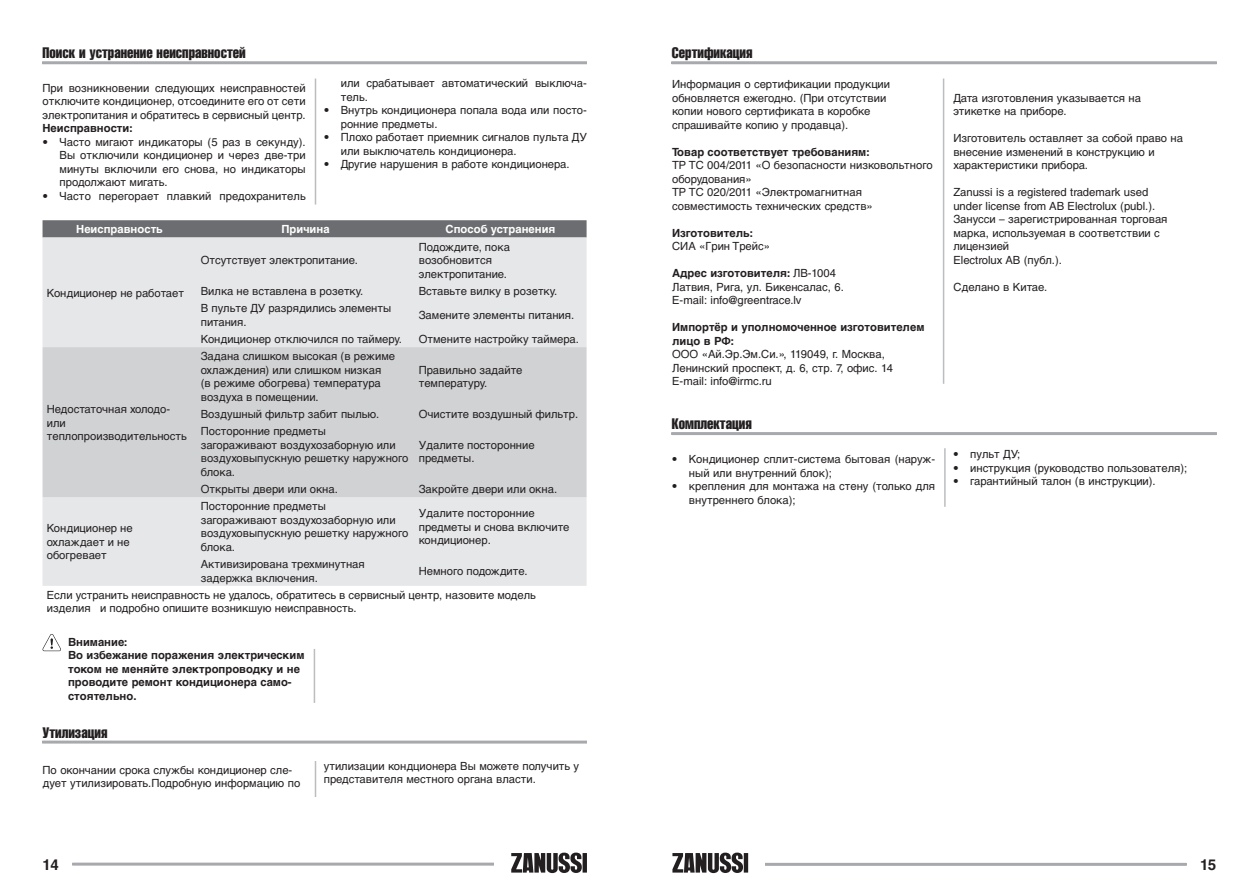
<style>
.page{position:relative;width:1259px;height:893px;background:#fff}
.page>*{position:absolute;margin:0;border:0;box-sizing:border-box;transform-origin:0 0}
.t1{font:extra-condensed 15px "Helvetica LTCYR";color:#231f20}
.t2{font:700 15px "Helvetica LTCYR";color:#231f20}
.t3{font:11.25px/13.5px "Helvetica LTCYR";color:#231f20}
.t4{font:700 11.25px/13.5px "Helvetica LTCYR";color:#231f20}
.t5{font:700 11.25px "Helvetica LTCYR";color:#fff}
.s1{font-weight:700}
</style>
<div class="page">
<hr style="left:73px;top:863px;width:420px;height:3px;background:#a8a9ad">
<hr style="left:766px;top:863px;width:420px;height:3px;background:#a8a9ad">
<svg style="left:511px;top:853px;width:76px;height:20px"></svg>
<svg style="left:672px;top:853px;width:76px;height:20px"></svg>
<div style="left:43px;top:220px;width:543px;height:17px;background:#6c6d70"></div>
<div style="left:43px;top:237px;width:543px;height:349px;background:#e6e7e9"></div>
<div style="left:43px;top:347px;width:543px;height:150px;background:#d1d2d4"></div>
<svg style="left:43px;top:634px;width:18px;height:17px"></svg>
<hr style="left:43px;top:741px;width:544px;height:3px;background:#a8a9ad">
<hr style="left:315px;top:761px;width:1px;height:36px;background:#bcbdc0">
<hr style="left:314px;top:649px;width:1px;height:54px;background:#bcbdc0">
<hr style="left:43px;top:61px;width:544px;height:3px;background:#a8a9ad">
<hr style="left:315px;top:79px;width:1px;height:126px;background:#bcbdc0">
<hr style="left:672px;top:61px;width:544px;height:3px;background:#a8a9ad">
<hr style="left:943px;top:79px;width:1px;height:305px;background:#bcbdc0">
<hr style="left:672px;top:432px;width:544px;height:3px;background:#a8a9ad">
<hr style="left:944px;top:448px;width:1px;height:59px;background:#bcbdc0">
<h1 class="t1" style="left:43px;top:45px;width:205px">Поиск и устранение неисправностей</h1>
<p class="t3" style="left:43px;top:81px;width:265px;text-align:justify">При возникновении следующих неисправностей отключите кондиционер, отсоедините его от сети электропитания и обратитесь в сервисный центр.</p>
<p class="t4" style="left:43px;top:122px;width:92px">Неисправности:</p>
<p class="t3" style="left:60px;top:135px;width:248px;text-align:justify;text-indent:-17px">• Часто мигают индикаторы (5 раз в секунду).<br>Вы отключили кондиционер и через две-три минуты включили его снова, но индикаторы продолжают мигать.</p>
<p class="t3" style="left:43px;top:189px;width:265px">• Часто перегорает плавкий предохранитель</p>
<p class="t3" style="left:341px;top:77px;width:248px">или срабатывает автоматический выключа&shy;тель.</p>
<p class="t3" style="left:341px;top:104px;width:248px;text-indent:-17px">• Внутрь кондиционера попала вода или посто&shy;ронние предметы.</p>
<p class="t3" style="left:341px;top:131px;width:248px;text-indent:-17px">• Плохо работает приемник сигналов пульта ДУ или выключатель кондиционера.</p>
<p class="t3" style="left:324px;top:158px;width:247px">• Другие нарушения в работе кондиционера.</p>
<p class="t5" style="left:76px;top:223px;width:88px">Неисправность</p>
<p class="t5" style="left:281px;top:223px;width:50px">Причина</p>
<p class="t5" style="left:445px;top:223px;width:111px">Способ устранения</p>
<p class="t3" style="left:47px;top:286px;width:139px">Кондиционер не работает</p>
<p class="t3" style="left:47px;top:402px;width:141px">Недостаточная холодо&shy;или теплопроизводительность</p>
<p class="t3" style="left:201px;top:253px;width:159px">Отсутствует электропитание.</p>
<p class="t3" style="left:419px;top:240px;width:93px">Подождите, пока возобновится электропитание.</p>
<p class="t3" style="left:201px;top:284px;width:164px">Вилка не вставлена в розетку.</p>
<p class="t3" style="left:419px;top:284px;width:140px">Вставьте вилку в розетку.</p>
<p class="t3" style="left:201px;top:301px;width:192px">В пульте ДУ разрядились элементы питания.</p>
<p class="t3" style="left:419px;top:308px;width:157px">Замените элементы питания.</p>
<p class="t3" style="left:201px;top:332px;width:203px">Кондиционер отключился по таймеру.</p>
<p class="t3" style="left:419px;top:332px;width:162px">Отмените настройку таймера.</p>
<p class="t3" style="left:201px;top:349px;width:196px">Задана слишком высокая (в режиме охлаждения) или слишком низкая<br>(в режиме обогрева) температура воздуха в помещении.</p>
<p class="t3" style="left:419px;top:363px;width:105px">Правильно задайте температуру.</p>
<p class="t3" style="left:201px;top:407px;width:180px">Воздушный фильтр забит пылью.</p>
<p class="t3" style="left:419px;top:407px;width:161px">Очистите воздушный фильтр.</p>
<p class="t3" style="left:201px;top:424px;width:209px">Посторонние предметы<br>загораживают воздухозаборную или воздуховыпускную решетку наружного блока.</p>
<p class="t3" style="left:419px;top:438px;width:117px">Удалите посторонние предметы.</p>
<p class="t3" style="left:201px;top:482px;width:139px">Открыты двери или окна.</p>
<p class="t3" style="left:419px;top:482px;width:140px">Закройте двери или окна.</p>
<p class="t3" style="left:201px;top:500px;width:209px">Посторонние предметы<br>загораживают воздухозаборную или воздуховыпускную решетку наружного блока.</p>
<p class="t3" style="left:419px;top:506px;width:152px">Удалите посторонние предметы и снова включите кондиционер.</p>
<p class="t3" style="left:201px;top:557px;width:166px">Активизирована трехминутная задержка включения.</p>
<p class="t3" style="left:47px;top:522px;width:88px">Кондиционер не охлаждает и не обогревает</p>
<p class="t3" style="left:47px;top:559px;width:490px;line-height:24px;text-indent:372px">Немного подождите.<br>Если устранить неисправность не удалось, обратитесь в сервисный центр, назовите модель</p>
<p class="t3" style="left:47px;top:602px;width:311px">изделия и подробно опишите возникшую неисправность.</p>
<p class="t4" style="left:68px;top:635px;width:238px">Внимание:<br>Во избежание поражения электрическим током не меняйте электропроводку и не проводите ремонт кондиционера само&shy;стоятельно.</p>
<h1 class="t1" style="left:43px;top:724px;width:66px">Утилизация</h1>
<p class="t3" style="left:43px;top:763px;width:259px">По окончании срока службы кондиционер сле&shy;дует утилизировать.Подробную информацию по</p>
<p class="t3" style="left:324px;top:759px;width:257px">утилизации кондционера Вы можете получить у представителя местного органа власти.</p>
<h1 class="t1" style="left:672px;top:45px;width:82px">Сертификация</h1>
<p class="t3" style="left:672px;top:77px;width:219px">Информация о сертификации продукции обновляется ежегодно. (При отсутствии копии нового сертификата в коробке спрашивайте копию у продавца).</p>
<p class="t4" style="left:672px;top:145px;width:199px">Товар соответствует требованиям:</p>
<p class="t3" style="left:672px;top:158px;width:262px">ТР ТС 004/2011 «О безопасности низковольтного оборудования»<br>ТР ТС 020/2011 «Электромагнитная совместимость технических средств»</p>
<p class="t4" style="left:672px;top:226px;width:82px">Изготовитель:</p>
<p class="t3" style="left:672px;top:239px;width:99px">СИА «Грин Трейс»</p>
<p class="t3" style="left:672px;top:266px;width:173px"><span class="s1">Адрес изготовителя:</span> ЛВ-1004<br>Латвия, Рига, ул. Бикенсалас, 6.<br>E-mail: info@greentrace.lv</p>
<p class="t4" style="left:672px;top:320px;width:254px">Импортёр и уполномоченное изготовителем лицо в РФ:</p>
<p class="t3" style="left:672px;top:347px;width:222px">ООО «Ай.Эр.Эм.Си.», 119049, г. Москва,<br>Ленинский проспект, д. 6, стр. 7, офис. 14<br>E-mail: info@irmc.ru</p>
<h1 class="t1" style="left:672px;top:416px;width:81px">Комплектация</h1>
<p class="t3" style="left:689px;top:453px;width:248px;text-indent:-17px">• Кондиционер сплит-система бытовая (наруж&shy;ный или внутренний блок);</p>
<p class="t3" style="left:689px;top:480px;width:248px;text-indent:-17px">• крепления для монтажа на стену (только для внутреннего блока);</p>
<p class="t3" style="left:953px;top:91px;width:189px">Дата изготовления указывается на этикетке на приборе.</p>
<p class="t3" style="left:953px;top:131px;width:231px">Изготовитель оставляет за собой право на внесение изменений в конструкцию и характеристики прибора.</p>
<p class="t3" style="left:953px;top:185px;width:216px">Zanussi is a registered trademark used under license from AB Electrolux (publ.).<br>Занусси – зарегистрированная торговая марка, используемая в соответствии с лицензией<br>Electrolux AB (публ.).</p>
<p class="t3" style="left:953px;top:280px;width:95px">Сделано в Китае.</p>
<p class="t3" style="left:953px;top:447px;width:69px">• пульт ДУ;</p>
<p class="t3" style="left:953px;top:461px;width:236px">• инструкция (руководство пользователя);</p>
<p class="t3" style="left:953px;top:474px;width:204px">• гарантийный талон (в инструкции).</p>
<h1 class="t2" style="left:43px;top:856px;width:18px">14</h1>
<h1 class="t2" style="left:1200px;top:856px;width:18px">15</h1>
</div>
